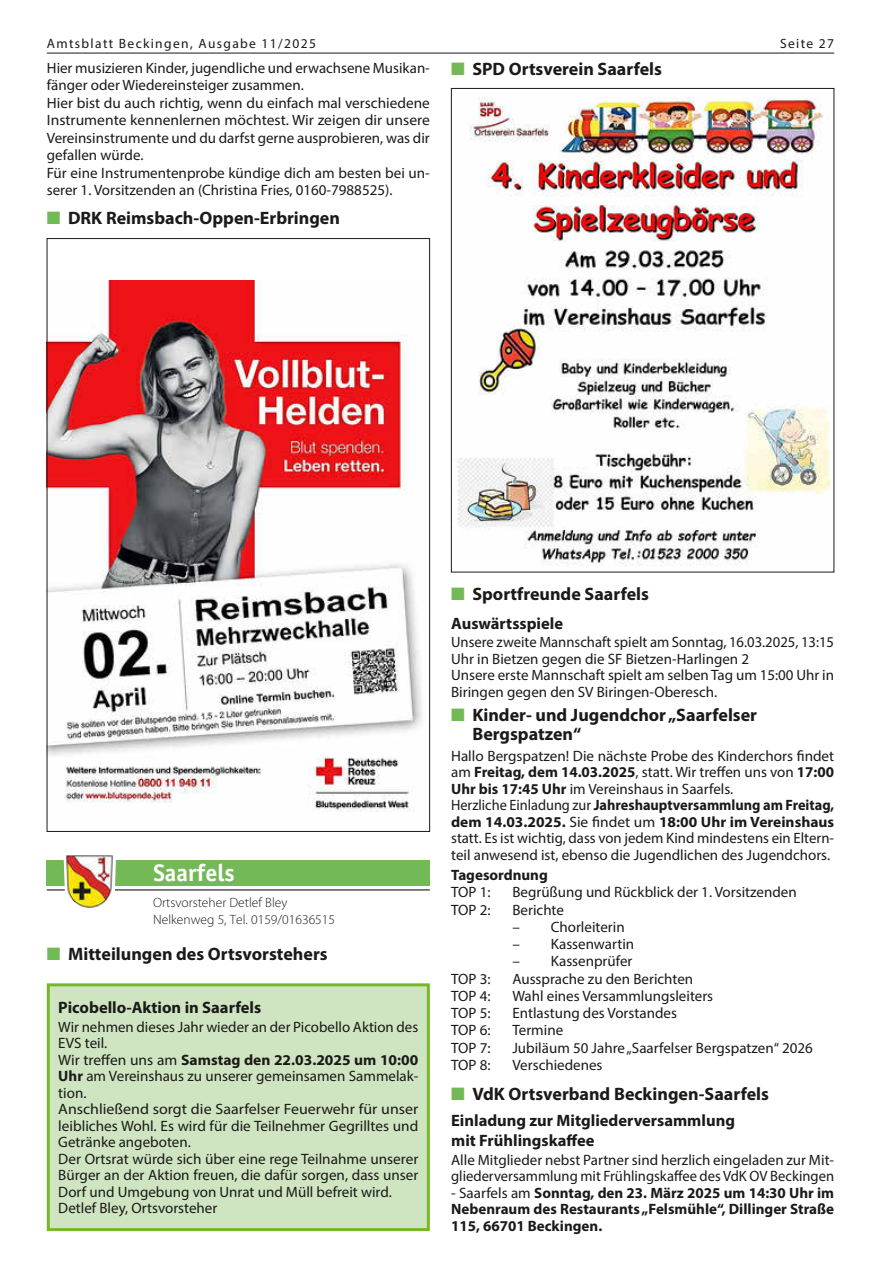
<style>
.page{position:relative;width:881px;height:1263px;background:#fff}
.page>*{position:absolute;margin:0;border:0;box-sizing:border-box;transform-origin:0 0}
.t1{font:700 24px "Officina Sans LT";color:#fff}
.t2{font:700 18px/19.5px "Myriad Pro";color:#1a1a18}
.t3{font:700 16.5px/19.8px "Myriad Pro";color:#1a1a18}
.t4{font:15px/16.5px "Myriad Pro";color:#1a1a18}
.t5{font:700 15px/16.5px "Myriad Pro";color:#1a1a18;text-align:justify}
.t6{font:300 13.5px/16.2px "Myriad Pro";color:#1a1a18}
.t7{font:13.5px "Myriad Pro";letter-spacing:.1em;color:#1a1a18}
.s1{color:#73b958}
.s2{font-weight:700}
.s3{font-weight:400}
</style>
<div class="page">
<hr style="left:47px;top:53px;width:786px;height:1px;background:#1a1a18">
<img style="left:457px;top:97px;width:374px;height:469px">
<img style="left:49px;top:281px;width:373px;height:531px">
<div style="left:47px;top:860px;width:382px;height:26px;background:#73b958"></div>
<hr style="left:47px;top:889px;width:382px;height:1px;background:#1a1a18">
<svg style="left:64px;top:860px;width:52px;height:31px"></svg>
<img style="left:66px;top:855px;width:48px;height:53px">
<div style="left:48px;top:985px;width:380px;height:244px;background:#cfe4c0"></div>
<div style="left:47px;top:983px;width:382px;height:248px;border:3px solid #75b828"></div>
<p class="t7" style="left:47px;top:35px;width:270px">Amtsblatt Beckingen, Ausgabe 11/2025</p>
<p class="t7" style="left:779px;top:35px;width:55px">Seite 27</p>
<p class="t2" style="left:451px;top:59px;width:212px"><span class="s1">■</span> SPD Ortsverein Saarfels</p>
<p class="t4" style="left:47px;top:59px;width:384px;line-height:17.5px">Hier musizieren Kinder, jugendliche und erwachsene Musikan&shy;fänger oder Wiedereinsteiger zusammen.<br>Hier bist du auch richtig, wenn du einfach mal verschiedene Instrumente kennenlernen möchtest. Wir zeigen dir unsere Vereinsinstrumente und du darfst gerne ausprobieren, was dir gefallen würde.<br>Für eine Instrumentenprobe kündige dich am besten bei un&shy;serer 1. Vorsitzenden an (Christina Fries, 0160-7988525).</p>
<p class="t2" style="left:47px;top:208px;width:294px"><span class="s1">■</span> DRK Reimsbach-Oppen-Erbringen</p>
<h1 class="t1" style="left:153px;top:858px;width:83px">Saarfels</h1>
<p class="t6" style="left:153px;top:895px;width:183px">Ortsvorsteher Detlef Bley<br>Nelkenweg 5, Tel. 0159/01636515</p>
<p class="t2" style="left:47px;top:943px;width:282px"><span class="s1">■</span> Mitteilungen des Ortsvorstehers</p>
<p class="t3" style="left:58px;top:997px;width:204px">Picobello-Aktion in Saarfels</p>
<p class="t4" style="left:58px;top:1018px;width:361px">Wir nehmen dieses Jahr wieder an der Picobello Aktion des EVS teil.<br>Wir treffen uns am <span class="s2">Samstag den 22.03.2025 um 10:00<br>Uhr</span> am Vereinshaus zu unserer gemeinsamen Sammelak&shy;tion.<br>Anschließend sorgt die Saarfelser Feuerwehr für unser leibliches Wohl. Es wird für die Teilnehmer Gegrilltes und Getränke angeboten.<br>Der Ortsrat würde sich über eine rege Teilnahme unserer Bürger an der Aktion freuen, die dafür sorgen, dass unser Dorf und Umgebung von Unrat und Müll befreit wird.<br>Detlef Bley, Ortsvorsteher</p>
<p class="t2" style="left:451px;top:584px;width:199px"><span class="s1">■</span> Sportfreunde Saarfels</p>
<p class="t3" style="left:451px;top:613px;width:113px">Auswärtsspiele</p>
<p class="t4" style="left:451px;top:634px;width:384px">Unsere zweite Mannschaft spielt am Sonntag, 16.03.2025, 13:15<br>Uhr in Bietzen gegen die SF Bietzen-Harlingen 2<br>Unsere erste Mannschaft spielt am selben Tag um 15:00 Uhr in Biringen gegen den SV Biringen-Oberesch.</p>
<p class="t2" style="left:472px;top:704px;width:286px;text-indent:-21px"><span class="s1">■</span> Kinder- und Jugendchor „Saarfelser<br>Bergspatzen“</p>
<p class="t4" style="left:451px;top:747px;width:384px">Hallo Bergspatzen! Die nächste Probe des Kinderchors findet am <span class="s2">Freitag, dem 14.03.2025</span>, statt. Wir treffen uns von <span class="s2">17:00<br>Uhr bis 17:45 Uhr</span> im Vereinshaus in Saarfels.<br>Herzliche Einladung zur <span class="s2">Jahreshauptversammlung am Freitag, dem 14.03.2025.</span> Sie findet um <span class="s2">18:00 Uhr im Vereinshaus </span>statt. Es ist wichtig, dass von jedem Kind mindestens ein Eltern&shy;teil anwesend ist, ebenso die Jugendlichen des Jugendchors.</p>
<p class="t5" style="left:451px;top:866px;width:98px">Tagesordnung</p>
<p class="t4" style="left:451px;top:884px;width:41px">TOP 1:</p>
<p class="t4" style="left:512px;top:884px;width:286px">Begrüßung und Rückblick der 1. Vorsitzenden</p>
<p class="t4" style="left:451px;top:901px;width:41px">TOP 2:</p>
<p class="t4" style="left:512px;top:901px;width:53px">Berichte</p>
<p class="t4" style="left:512px;top:918px;width:114px">– Chorleiterin</p>
<p class="t4" style="left:512px;top:935px;width:123px">– Kassenwartin</p>
<p class="t4" style="left:512px;top:953px;width:121px">– Kassenprüfer</p>
<p class="t4" style="left:451px;top:970px;width:41px">TOP 3:</p>
<p class="t4" style="left:512px;top:970px;width:182px">Aussprache zu den Berichten</p>
<p class="t4" style="left:451px;top:987px;width:41px">TOP 4:</p>
<p class="t4" style="left:512px;top:987px;width:202px">Wahl eines Versammlungsleiters</p>
<p class="t4" style="left:451px;top:1004px;width:41px">TOP 5:</p>
<p class="t4" style="left:512px;top:1004px;width:166px">Entlastung des Vorstandes</p>
<p class="t4" style="left:451px;top:1022px;width:41px">TOP 6:</p>
<p class="t4" style="left:512px;top:1022px;width:52px">Termine</p>
<p class="t4" style="left:451px;top:1039px;width:41px">TOP 7:</p>
<p class="t4" style="left:512px;top:1039px;width:302px">Jubiläum 50 Jahre „Saarfelser Bergspatzen“ 2026</p>
<p class="t4" style="left:451px;top:1056px;width:41px">TOP 8:</p>
<p class="t4" style="left:512px;top:1056px;width:92px">Verschiedenes</p>
<p class="t2" style="left:451px;top:1083px;width:319px"><span class="s1">■</span> VdK Ortsverband Beckingen-Saarfels</p>
<p class="t3" style="left:451px;top:1110px;width:285px">Einladung zur Mitgliederversammlung mit Frühlingskaffee</p>
<p class="t4" style="left:451px;top:1151px;width:384px">Alle Mitglieder nebst Partner sind herzlich eingeladen zur Mit&shy;gliederversammlung mit Frühlingskaffee des VdK OV Beckingen</p>
<p class="t5" style="left:451px;top:1184px;width:384px"><span class="s3">- Saarfels am</span> Sonntag, den 23. März 2025 um 14:30 Uhr im Nebenraum des Restaurants „Felsmühle“, Dillinger Straße 115, 66701 Beckingen.</p>
</div>
